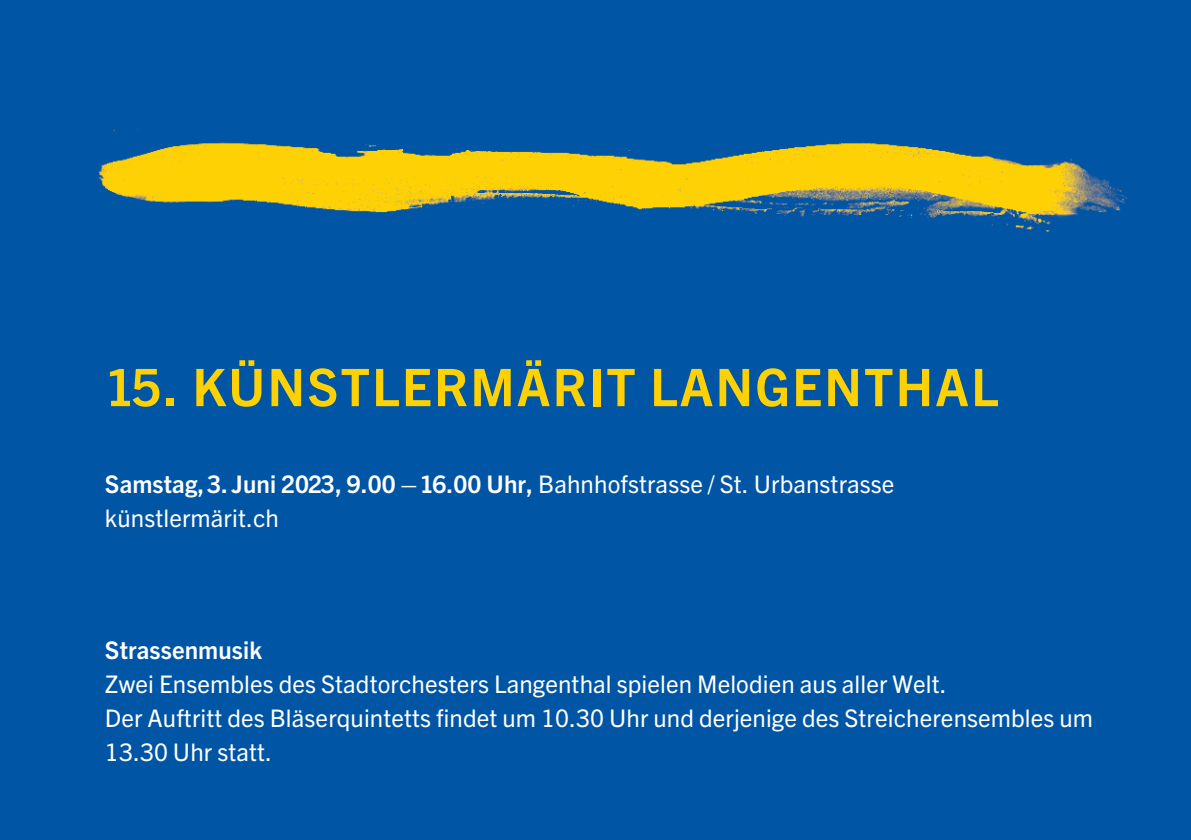
<style>
.page{position:relative;width:1191px;height:840px;background:#fff}
.page>*{position:absolute;margin:0;border:0;box-sizing:border-box;transform-origin:0 0}
.t1{font:700 51.8px "Trade Gothic Next LT Pro";letter-spacing:.04em;color:#fed105}
.t2{font:24.2px/34px "Trade Gothic Next LT Pro";letter-spacing:.005em;color:#fff}
.t3{font:700 24.2px "Trade Gothic Next LT Pro";letter-spacing:.005em;color:#fff}
.s1{font-weight:400}
</style>
<div class="page">
<div style="left:0;top:0;width:1191px;height:839px;background:#0155a5"></div>
<img style="left:98px;top:129px;width:1030px;height:105px">
<p class="t1" style="left:105px;top:351px;width:895px">15. KÜNSTLERMÄRIT LANGENTHAL</p>
<p class="t3" style="left:105px;top:467px;width:791px">Samstag,3. Juni 2023, 9.00 –16.00 Uhr, <span class="s1">Bahnhofstrasse / St. Urbanstrasse</span></p>
<p class="t2" style="left:105px;top:499px;width:175px">künstlermärit.ch</p>
<p class="t3" style="left:105px;top:632px;width:159px">Strassenmusik</p>
<p class="t2" style="left:105px;top:665px;width:843px">Zwei Ensembles des Stadtorchesters Langenthal spielen Melodien aus aller Welt.</p>
<p class="t2" style="left:105px;top:699px;width:989px">Der Auftritt des Bläserquintetts findet um 10.30 Uhr und derjenige des Streicherensembles um<br>13.30 Uhr statt.</p>
</div>
